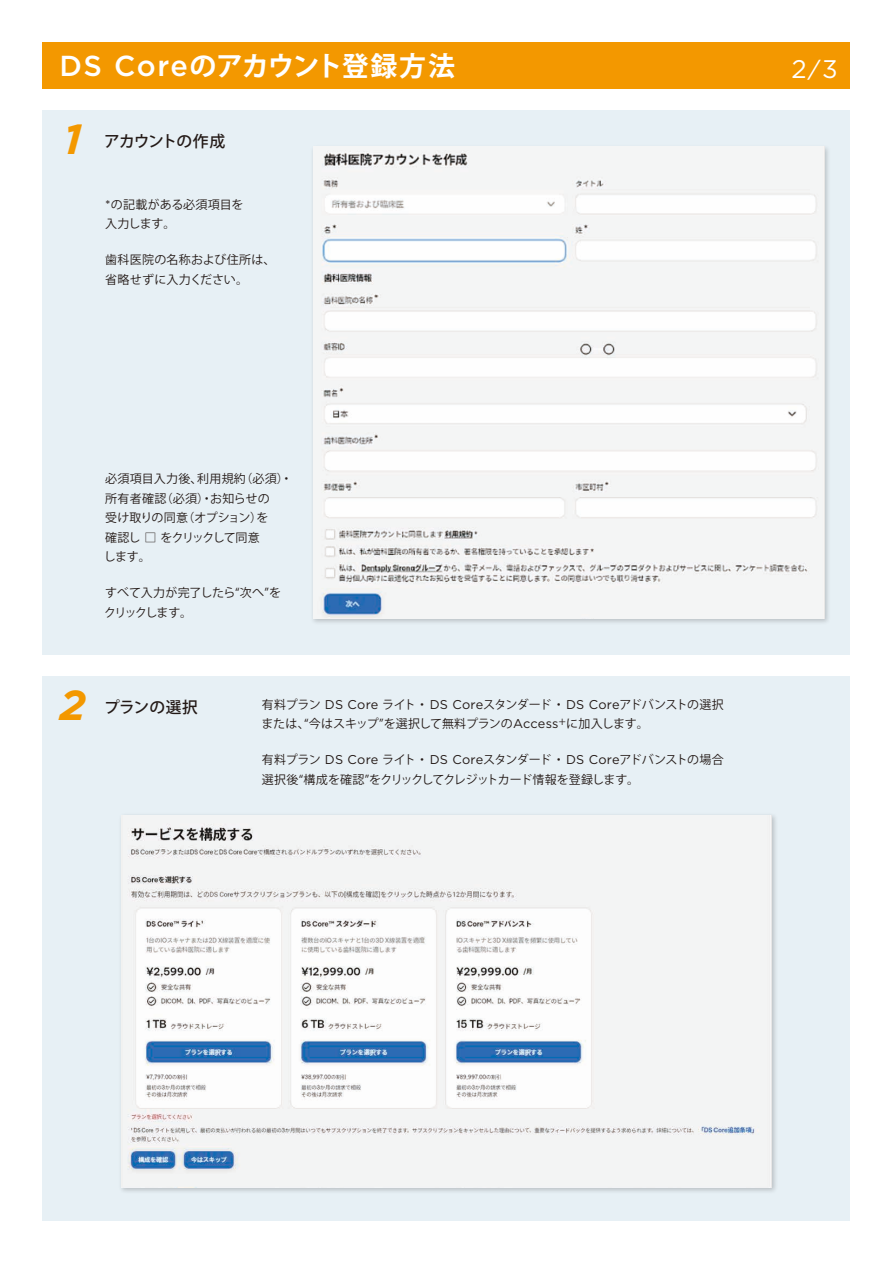
<style>
.page{position:relative;width:893px;height:1263px;background:#fff}
.page>*{position:absolute;margin:0;border:0;box-sizing:border-box;transform-origin:0 0}
.t1{font:italic 700 42px "Gotham";color:#f39800}
.t2{font:700 27px "Koz Go Pr 6 N";letter-spacing:-.03em;color:#fff}
.t3{font:25.5px "Gotham";color:#fff}
.t4{font:500 15.75px "Koz Go Pr 6 N";letter-spacing:-.06em;color:#231916}
.t5{font:500 15.75px "Koz Go Pr 6 N";letter-spacing:-.04em;color:#231916}
.t6{font:12px/19.5px "Koz Go Pr 6 N";letter-spacing:-.015em;color:#231916}
.t7{font:12px/19.5px "Koz Go Pr 6 N";letter-spacing:.005em;color:#231916}
.t8{font:12px/19.5px "Koz Go Pr 6 N";letter-spacing:-.045em;color:#231916}
.t9{font:12px/19.5px "Koz Go Pr 6 N";letter-spacing:.025em;color:#231916}
.s1{font-family:"Gotham";font-weight:500;font-size:28.95px}
.s2{font-size:21.6px}
.s3{font-family:"Gotham";font-size:12.75px}
</style>
<div class="page">
<div style="left:43px;top:111px;width:807px;height:544px;background:#e7f0f5"></div>
<div style="left:43px;top:676px;width:807px;height:544px;background:#e7f0f5"></div>
<div style="left:43px;top:43px;width:807px;height:46px;background:#f39800"></div>
<img style="left:313px;top:147px;width:512px;height:472px">
<img style="left:121px;top:815px;width:651px;height:372px">
<h2 class="t2" style="left:60px;top:51px;width:426px"><span class="s1">DS Core</span>のアカウント登録方法　</h2>
<h3 class="t3" style="left:791px;top:53px;width:48px">2<span class="s2">/</span>3</h3>
<h1 class="t1" style="left:64px;top:112px;width:20px">1</h1>
<h3 class="t4" style="left:104px;top:132px;width:122px">アカウントの作成</h3>
<p class="t7" style="left:105px;top:195px;width:140px"><span class="s3">*</span>の記載がある必須項目を入力します。</p>
<p class="t9" style="left:105px;top:250px;width:172px">歯科医院の名称および住所は、省略せずに入力ください。</p>
<p class="t7" style="left:104px;top:469px;width:190px">必須項目入力後、利用規約（必須）・所有者確認（必須）・お知らせの<br>受け取りの同意（オプション）を<br>確認し □ をクリックして同意<br>します。</p>
<p class="t6" style="left:104px;top:583px;width:178px">すべて入力が完了したら“次へ”をクリックします。</p>
<h1 class="t1" style="left:60px;top:677px;width:27px">2</h1>
<h3 class="t5" style="left:104px;top:698px;width:96px">プランの選択</h3>
<p class="t6" style="left:261px;top:695px;width:464px">有料プラン <span class="s3">DS Core</span> ライト・ <span class="s3">DS Core</span>スタンダード・ <span class="s3">DS Core</span>アドバンストの選択または、“今はスキップ”を選択して無料プランの<span class="s3">Access</span><sup>+</sup>に加入します。</p>
<p class="t8" style="left:262px;top:750px;width:463px">有料プラン <span class="s3">DS Core</span> ライト・ <span class="s3">DS Core</span>スタンダード・ <span class="s3">DS Core</span>アドバンストの場合選択後“構成を確認”をクリックしてクレジットカード情報を登録します。</p>
</div>
